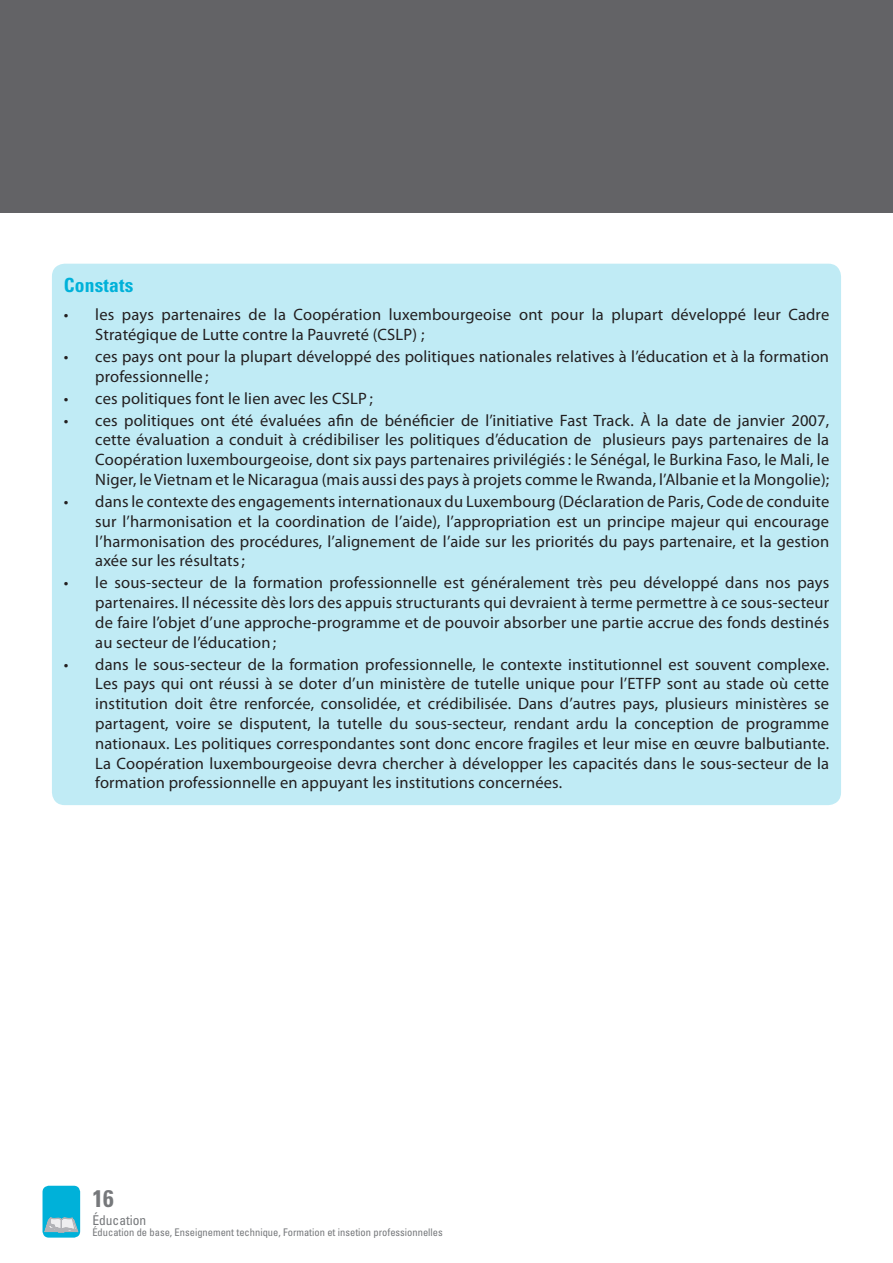
<style>
.page{position:relative;width:893px;height:1263px;background:#fff}
.page>*{position:absolute;margin:0;border:0;box-sizing:border-box;transform-origin:0 0}
.t1{font:700 condensed 24px "Univers";color:#76787b}
.sous-titre{font:700 condensed 19.5px "Univers";letter-spacing:.01em;color:#00b1d9}
.bullets{font:16.5px/19.8px "Myriad Pro";letter-spacing:.01em;color:#231f20;text-align:justify}
.t2{font:condensed 13.5px "Univers";color:#76787b}
.t3{font:condensed 10.5px "Univers";color:#76787b}
</style>
<div class="page">
<div style="left:52px;top:264px;width:789px;height:541px;background:#c0ebf5;border-radius:13px"></div>
<div style="left:0;top:0;width:893px;height:213px;background:#636366"></div>
<div style="left:43px;top:1186px;width:37px;height:51px;background:#00b1d9;border-radius:6px"></div>
<svg style="left:45px;top:1218px;width:33px;height:14px"></svg>
<p class="sous-titre" style="left:64px;top:273px;width:71px">Constats</p>
<p class="bullets" style="left:95px;top:304px;width:735px;text-indent:-32px">• les pays partenaires de la Coopération luxembourgeoise ont pour la plupart développé leur Cadre<br>Stratégique de Lutte contre la Pauvreté (CSLP) ;</p>
<p class="bullets" style="left:95px;top:346px;width:735px;text-indent:-32px">• ces pays ont pour la plupart développé des politiques nationales relatives à l’éducation et à la formation professionnelle ;</p>
<p class="bullets" style="left:64px;top:388px;width:310px">• ces politiques font le lien avec les CSLP ;</p>
<p class="bullets" style="left:95px;top:410px;width:735px;text-indent:-32px">• ces politiques ont été évaluées afin de bénéficier de l’initiative Fast Track. À la date de janvier 2007, cette évaluation a conduit à crédibiliser les politiques d’éducation de plusieurs pays partenaires de la Coopération luxembourgeoise, dont six pays partenaires privilégiés : le Sénégal, le Burkina Faso, le Mali, le Niger, le Vietnam et le Nicaragua (mais aussi des pays à projets comme le Rwanda, l’Albanie et la Mongolie);</p>
<p class="bullets" style="left:95px;top:491px;width:735px;text-indent:-32px">• dans le contexte des engagements internationaux du Luxembourg (Déclaration de Paris, Code de conduite sur l’harmonisation et la coordination de l’aide), l’appropriation est un principe majeur qui encourage l’harmonisation des procédures, l’alignement de l’aide sur les priorités du pays partenaire, et la gestion axée sur les résultats ;</p>
<p class="bullets" style="left:95px;top:573px;width:735px;text-indent:-32px">• le sous-secteur de la formation professionnelle est généralement très peu développé dans nos pays partenaires. Il nécessite dès lors des appuis structurants qui devraient à terme permettre à ce sous-secteur de faire l’objet d’une approche-programme et de pouvoir absorber une partie accrue des fonds destinés au secteur de l’éducation ;</p>
<p class="bullets" style="left:95px;top:654px;width:735px;text-indent:-32px">• dans le sous-secteur de la formation professionnelle, le contexte institutionnel est souvent complexe.<br>Les pays qui ont réussi à se doter d’un ministère de tutelle unique pour l’ETFP sont au stade où cette institution doit être renforcée, consolidée, et crédibilisée. Dans d’autres pays, plusieurs ministères se partagent, voire se disputent, la tutelle du sous-secteur, rendant ardu la conception de programme nationaux. Les politiques correspondantes sont donc encore fragiles et leur mise en œuvre balbutiante.<br>La Coopération luxembourgeoise devra chercher à développer les capacités dans le sous-secteur de la formation professionnelle en appuyant les institutions concernées.</p>
<h1 class="t1" style="left:92px;top:1183px;width:23px">16</h1>
<p class="t2" style="left:92px;top:1212px;width:55px">Éducation</p>
<p class="t3" style="left:92px;top:1225px;width:352px">Éducation de base, Enseignement technique, Formation et insetion professionnelles</p>
</div>
